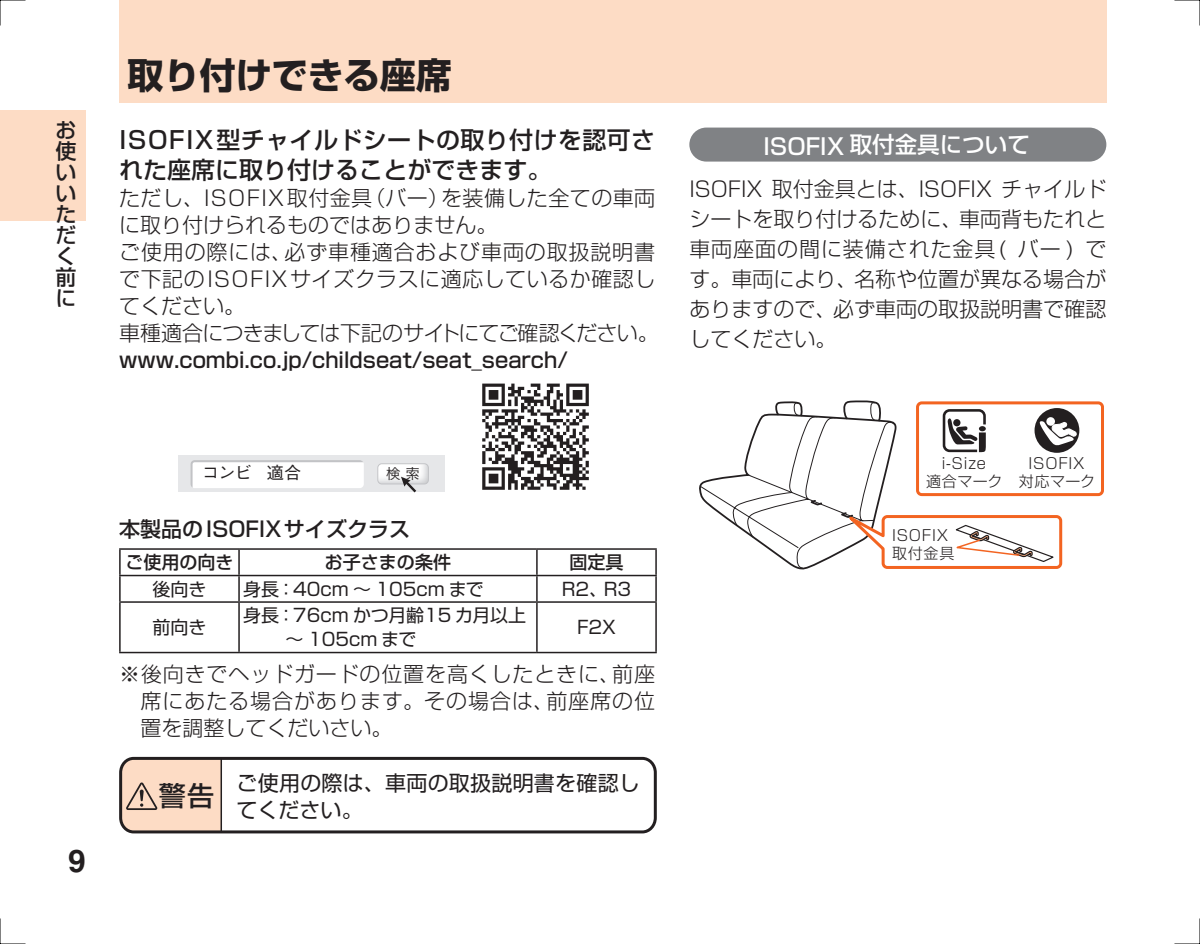
<style>
.page{position:relative;width:1200px;height:944px;background:#fff}
.page>*{position:absolute;margin:0;border:0;box-sizing:border-box;transform-origin:0 0}
.t1{font:700 36px "Shin Go Pro";color:#231f20}
.t2{font:700 31.5px "Helvetica";color:#231f20}
.t3{font:500 27px "Shin Go Pro";color:#231f20}
.t4{font:500 24px/30px "Shin Go Pro";letter-spacing:.015em;color:#231f20}
.t5{font:500 22.5px "Shin Go Pro";color:#fff}
.t6{font:300 21px/27px "Shin Go Pro";letter-spacing:.02em;color:#231f20;text-align:justify}
.t7{font:500 21px/21px "Shin Go Pro";color:#231f20}
.t8{font:21px/27px "Shin Go Pro";letter-spacing:.01em;color:#231f20}
.t9{font:18px/24px "Shin Go Pro";color:#231f20}
.t10{font:500 18px "Shin Go Pro";color:#231f20}
.t11{font:500 17.1px "Gothic BBB Pro";color:#231f20}
.t12{font:300 15px/18px "Shin Go Pro";letter-spacing:.05em;color:#231f20;text-align:center}
.t13{font:300 15px/18px "Shin Go Pro";letter-spacing:-.015em;color:#231f20;text-align:center}
.t14{font:14.4px "Hira Kaku Pro W3";color:#231f20}
</style>
<div class="page">
<div style="left:0;top:111px;width:85px;height:110px;background:#fddcc5"></div>
<div style="left:119px;top:0;width:987px;height:102px;background:#fddcc5"></div>
<div style="left:179px;top:455px;width:266px;height:37px;background:#e6e7e9"></div>
<img style="left:379px;top:464px;width:49px;height:20px">
<div style="left:377px;top:463px;width:51px;height:21px;border:1px solid #c2c3c6;border-radius:4px"></div>
<svg style="left:190px;top:460px;width:174px;height:28px;background:#f9f9f9"></svg>
<svg style="left:401px;top:477px;width:17px;height:16px"></svg>
<img style="left:482px;top:383px;width:107px;height:107px">
<div style="left:689px;top:128px;width:417px;height:34px;background:#808285;border-radius:17px"></div>
<hr style="left:119px;top:548px;width:120px;height:2px;background:#231f20">
<hr style="left:119px;top:550px;width:2px;height:25px;background:#231f20">
<hr style="left:239px;top:548px;width:297px;height:2px;background:#231f20">
<hr style="left:238px;top:550px;width:2px;height:25px;background:#231f20">
<hr style="left:536px;top:548px;width:120px;height:2px;background:#231f20">
<hr style="left:119px;top:575px;width:120px;height:1px;background:#231f20">
<hr style="left:119px;top:576px;width:2px;height:25px;background:#231f20">
<hr style="left:239px;top:575px;width:297px;height:1px;background:#231f20">
<hr style="left:238px;top:576px;width:2px;height:25px;background:#231f20">
<hr style="left:536px;top:575px;width:120px;height:1px;background:#231f20">
<svg style="left:536px;top:550px;width:1px;height:51px"></svg>
<svg style="left:655px;top:550px;width:1px;height:51px"></svg>
<hr style="left:119px;top:601px;width:120px;height:2px;background:#231f20">
<hr style="left:119px;top:603px;width:2px;height:49px;background:#231f20">
<hr style="left:239px;top:601px;width:297px;height:2px;background:#231f20">
<hr style="left:238px;top:603px;width:2px;height:49px;background:#231f20">
<hr style="left:536px;top:601px;width:120px;height:2px;background:#231f20">
<hr style="left:536px;top:603px;width:1px;height:49px;background:#231f20">
<hr style="left:655px;top:603px;width:1px;height:49px;background:#231f20">
<hr style="left:119px;top:652px;width:120px;height:1px;background:#231f20">
<hr style="left:239px;top:652px;width:297px;height:1px;background:#231f20">
<hr style="left:536px;top:652px;width:120px;height:1px;background:#231f20">
<div style="left:915px;top:401px;width:188px;height:95px;border:3px solid #f36421;border-radius:4px"></div>
<svg style="left:699px;top:400px;width:378px;height:170px"></svg>
<div style="left:121px;top:758px;width:100px;height:74px;background:#fddcc5"></div>
<hr style="left:220px;top:758px;width:2px;height:74px;background:#231f20">
<svg style="left:126px;top:782px;width:31px;height:28px"></svg>
<div style="left:119px;top:757px;width:537px;height:76px;border:3px solid #231f20;border-radius:14px"></div>
<svg style="left:0;top:0;width:26px;height:26px"></svg>
<svg style="left:0;top:918px;width:26px;height:26px"></svg>
<svg style="left:1174px;top:0;width:26px;height:26px"></svg>
<svg style="left:1174px;top:918px;width:26px;height:26px"></svg>
<h1 class="t1" style="left:128px;top:47px;width:325px">取り付けできる座席</h1>
<p class="t7" style="left:55px;top:117px;width:22px">お使いいただく前に</p>
<p class="t4" style="left:119px;top:122px;width:537px">ISOFIX型チャイルドシートの取り付けを認可された座席に取り付けることができます。</p>
<p class="t6" style="left:119px;top:182px;width:541px;text-align:left">ただし、ISOFIX取付金具（バー）を装備した全ての車両に取り付けられるものではありません。<br>ご使用の際には、必ず車種適合および車両の取扱説明書で下記のISOFIXサイズクラスに適応しているか確認してください。<br>車種適合につきましては下記のサイトにてご確認ください。</p>
<p class="t7" style="left:119px;top:347px;width:450px">www.combi.co.jp/childseat/seat_search/</p>
<p class="t11" style="left:202px;top:459px;width:101px">コンビ 適合</p>
<p class="t14" style="left:386px;top:460px;width:35px">検 索</p>
<p class="t7" style="left:119px;top:516px;width:292px">本製品の ISOFIXサイズクラス</p>
<p class="t10" style="left:125px;top:547px;width:109px">ご使用の向き</p>
<p class="t10" style="left:325px;top:547px;width:127px">お子さまの条件</p>
<p class="t10" style="left:569px;top:547px;width:55px">固定具</p>
<p class="t9" style="left:152px;top:575px;width:55px">後向き</p>
<p class="t9" style="left:243px;top:575px;width:242px">身長：40cm ～ 105cm まで</p>
<p class="t9" style="left:561px;top:575px;width:71px">R2、R3</p>
<p class="t9" style="left:152px;top:613px;width:55px">前向き</p>
<p class="t9" style="left:285px;top:601px;width:242px;text-indent:-42px">身長：76cm かつ月齢15 カ月以上～ 105cm まで</p>
<p class="t9" style="left:577px;top:613px;width:40px">F2X</p>
<p class="t6" style="left:140px;top:658px;width:516px;text-indent:-21px">※後向きでヘッドガードの位置を高くしたときに、前座席にあたる場合があります。その場合は、前座席の位置を調整してくだいさい。</p>
<h2 class="t2" style="left:68px;top:841px;width:19px">9</h2>
<p class="t3" style="left:159px;top:774px;width:57px">警告</p>
<p class="t8" style="left:236px;top:767px;width:405px">ご使用の際は、車両の取扱説明書を確認してください。</p>
<p class="t5" style="left:763px;top:126px;width:268px">ISOFIX 取付金具について</p>
<p class="t6" style="left:689px;top:172px;width:418px;line-height:30px">ISOFIX 取付金具とは、ISOFIX チャイルドシートを取り付けるために、車両背もたれと車両座面の間に装備された金具( バー ) です。車両により、名称や位置が異なる場合がありますので、必ず車両の取扱説明書で確認してください。</p>
<p class="t13" style="left:925px;top:452px;width:78px">ｉ-Ｓｉｚｅ<br>適合マーク</p>
<p class="t12" style="left:891px;top:524px;width:64px;text-align:left">ISOFIX取付金具</p>
<p class="t12" style="left:1018px;top:452px;width:78px">ISOFIX<br>対応マーク</p>
</div>
